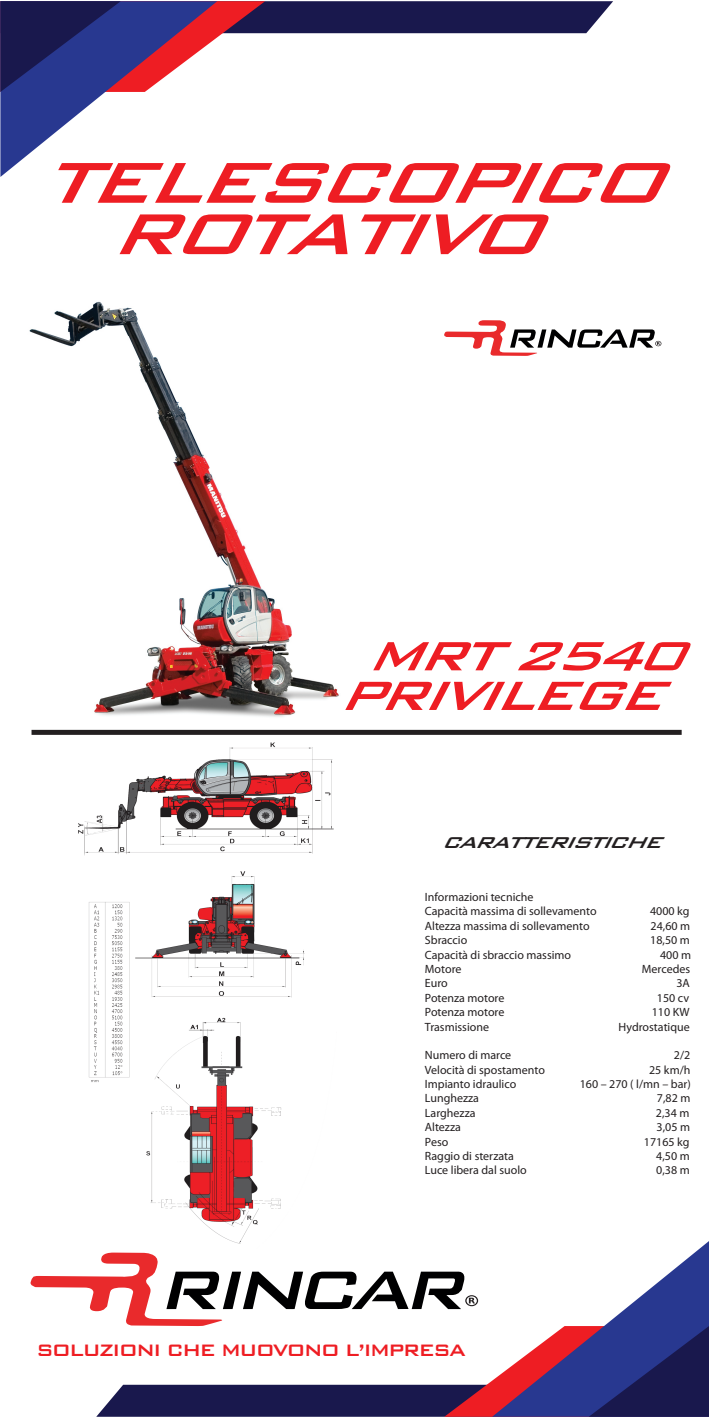
<style>
.page{position:relative;width:709px;height:1418px;background:#fff}
.page>*{position:absolute;margin:0;border:0;box-sizing:border-box;transform-origin:0 0}
.t1{font:italic 500 77px "Bank Gothic";color:#ee1d23;scale:1.12 1}
.t2{font:italic 500 54.5px/39.5px "Bank Gothic";color:#ee1d23;text-align:center;scale:1.12 1}
.t3{font:500 22.25px "Bank Gothic";letter-spacing:-.09em;color:#ee1d23}
.t4{font:italic 500 21px "Bank Gothic";color:#231f20;scale:1.12 1}
.t5{font:12px/14.5px "Myriad Pro";color:#231f20}
</style>
<div class="page">
<img style="left:29px;top:301px;width:351px;height:434px">
<svg style="left:0;top:1px;width:613px;height:176px"></svg>
<svg style="left:30px;top:1241px;width:679px;height:175px"></svg>
<svg style="left:444px;top:320px;width:217px;height:36px"></svg>
<svg style="left:351px;top:349px;width:29px;height:15px"></svg>
<svg style="left:125px;top:301px;width:34px;height:13px"></svg>
<div style="left:32px;top:730px;width:649px;height:5px;background:#231f20"></div>
<img style="left:74px;top:742px;width:262px;height:507px">
<h1 class="t1" style="left:40px;top:123px;width:606px">TELESCOPICO</h1>
<h1 class="t1" style="left:108px;top:174px;width:437px">ROTATIVO</h1>
<h2 class="t2" style="left:337px;top:631px;width:345px">MRT2540<br>PRIVILEGE</h2>
<h3 class="t4" style="left:441px;top:825px;width:211px">CARATTERISTICHE</h3>
<p class="t5" style="left:425px;top:889px;width:173px">Informazioni tecniche<br>Capacità massima di sollevamento</p>
<p class="t5" style="left:650px;top:904px;width:41px">4000 kg</p>
<p class="t5" style="left:425px;top:918px;width:166px">Altezza massima di sollevamento</p>
<p class="t5" style="left:650px;top:918px;width:41px">24,60 m</p>
<p class="t5" style="left:425px;top:932px;width:44px">Sbraccio</p>
<p class="t5" style="left:650px;top:932px;width:41px">18,50 m</p>
<p class="t5" style="left:425px;top:947px;width:148px">Capacità di sbraccio massimo</p>
<p class="t5" style="left:660px;top:947px;width:32px">400 m</p>
<p class="t5" style="left:425px;top:961px;width:38px">Motore</p>
<p class="t5" style="left:642px;top:961px;width:50px">Mercedes</p>
<p class="t5" style="left:425px;top:975px;width:24px">Euro</p>
<p class="t5" style="left:676px;top:975px;width:15px">3A</p>
<p class="t5" style="left:425px;top:990px;width:81px">Potenza motore</p>
<p class="t5" style="left:657px;top:990px;width:34px">150 cv</p>
<p class="t5" style="left:425px;top:1004px;width:81px">Potenza motore</p>
<p class="t5" style="left:652px;top:1004px;width:39px">110 KW</p>
<p class="t5" style="left:425px;top:1019px;width:66px">Trasmissione</p>
<p class="t5" style="left:618px;top:1019px;width:73px">Hydrostatique</p>
<p class="t5" style="left:425px;top:1047px;width:88px">Numero di marce</p>
<p class="t5" style="left:674px;top:1047px;width:18px">2/2</p>
<p class="t5" style="left:425px;top:1062px;width:121px">Velocità di spostamento</p>
<p class="t5" style="left:649px;top:1062px;width:43px">25 km/h</p>
<p class="t5" style="left:425px;top:1076px;width:93px">Impianto idraulico</p>
<p class="t5" style="left:580px;top:1076px;width:112px">160 – 270 ( l/mn – bar)</p>
<p class="t5" style="left:425px;top:1090px;width:56px">Lunghezza</p>
<p class="t5" style="left:657px;top:1090px;width:35px">7,82 m</p>
<p class="t5" style="left:425px;top:1105px;width:52px">Larghezza</p>
<p class="t5" style="left:656px;top:1105px;width:35px">2,34 m</p>
<p class="t5" style="left:425px;top:1119px;width:38px">Altezza</p>
<p class="t5" style="left:656px;top:1119px;width:35px">3,05 m</p>
<p class="t5" style="left:425px;top:1134px;width:25px">Peso</p>
<p class="t5" style="left:644px;top:1134px;width:47px">17165 kg</p>
<p class="t5" style="left:425px;top:1148px;width:90px">Raggio di sterzata</p>
<p class="t5" style="left:656px;top:1148px;width:35px">4,50 m</p>
<p class="t5" style="left:425px;top:1162px;width:103px">Luce libera dal suolo</p>
<p class="t5" style="left:656px;top:1162px;width:35px">0,38 m</p>
<h3 class="t3" style="left:36px;top:1332px;width:431px">SOLUZIONI CHE MUOVONO L’IMPRESA</h3>
</div>
